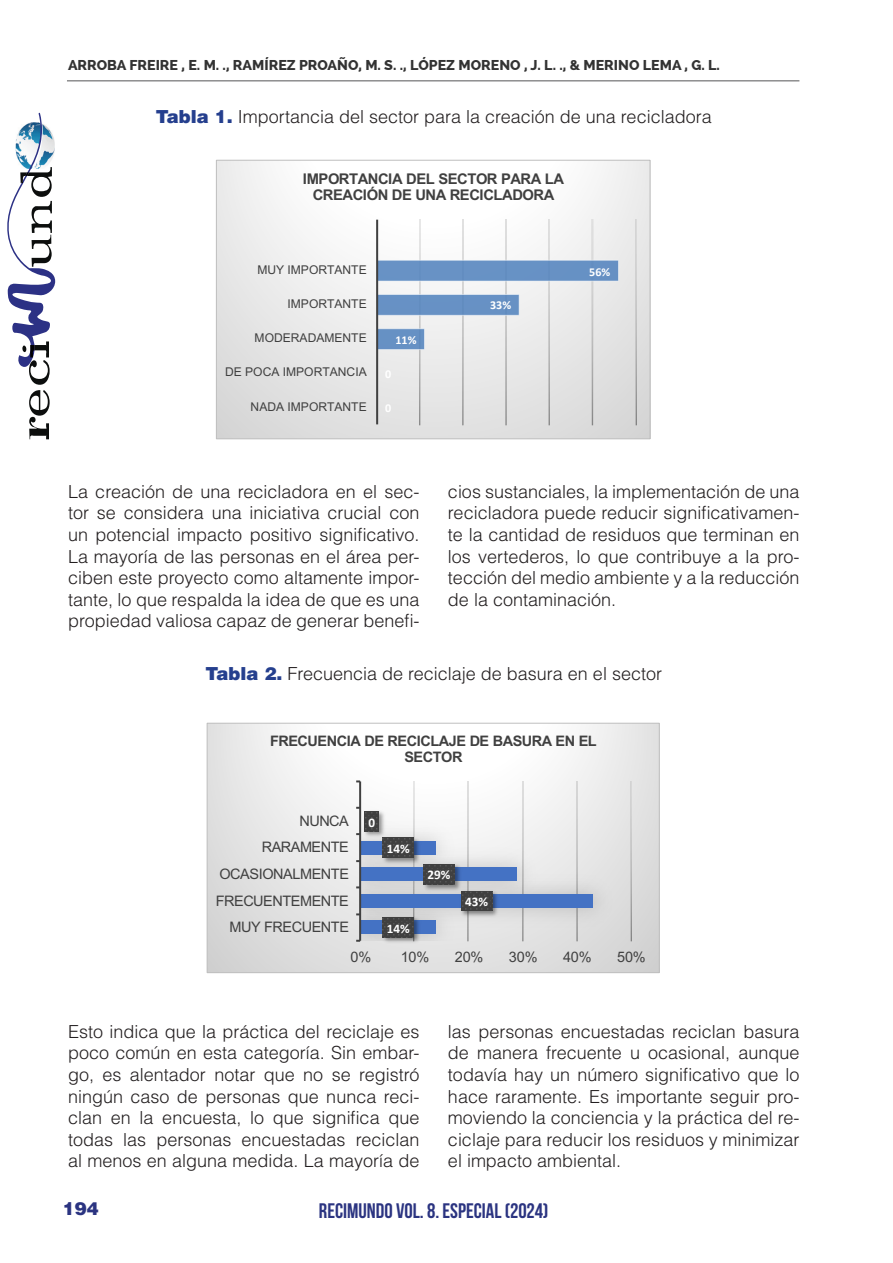
<style>
.page{position:relative;width:893px;height:1263px;background:#fff}
.page>*{position:absolute;margin:0;border:0;box-sizing:border-box;transform-origin:0 0}
.t1{font:700 21px "Bebas Neue";color:#2b3481}
.t2{font:300 18px/21.6px "Helvetica LT Std";color:#231f20;text-align:justify}
.t3{font:900 18px "Helvetica LT Std";color:#2b3481}
.t4{font:700 14.7px/16px "Arial";letter-spacing:-.035em;color:#404040;text-align:center}
.t5{font:14.55px "Arial";letter-spacing:-.03em;color:#404040}
.t6{font:700 14.55px/15.8px "Arial";letter-spacing:-.035em;color:#404040;text-align:center}
.t7{font:800 14.25px "Raleway";color:#333}
.t8{font:700 13.2px "Calibri";color:#fff}
.t9{font:12.15px "Arial";color:#404040}
.t10{font:700 12.15px "Calibri";color:#fff}
.s1{font-weight:900;color:#253f8e}
</style>
<div class="page">
<hr style="left:67px;top:80px;width:732px;height:1px;background:#545557">
<svg style="left:7px;top:113px;width:48px;height:326px"></svg>
<div style="left:216px;top:160px;width:434px;height:279px;background:linear-gradient(to bottom,#fdfdfd,#dbdbdb)"></div>
<img style="left:420px;top:219px;width:217px;height:206px">
<svg style="left:378px;top:259px;width:241px;height:92px"></svg>
<hr style="left:376px;top:220px;width:2px;height:204px;background:#404040">
<div style="left:216px;top:160px;width:434px;height:279px;border:1px solid #bfbfbf"></div>
<svg style="left:209px;top:725px;width:449px;height:246px"></svg>
<img style="left:414px;top:781px;width:218px;height:160px">
<img style="left:361px;top:934px;width:103px;height:6px">
<img style="left:361px;top:867px;width:261px;height:67px">
<img style="left:361px;top:840px;width:184px;height:68px">
<img style="left:361px;top:814px;width:103px;height:53px">
<img style="left:361px;top:788px;width:27px;height:67px">
<div style="left:360px;top:921px;width:76px;height:13px;background:#4472c4"></div>
<div style="left:360px;top:894px;width:233px;height:13px;background:#4472c4"></div>
<div style="left:360px;top:867px;width:157px;height:14px;background:#4472c4"></div>
<div style="left:360px;top:841px;width:76px;height:13px;background:#4472c4"></div>
<hr style="left:359px;top:781px;width:2px;height:160px;background:#404040">
<img style="left:380px;top:915px;width:42px;height:31px">
<div style="left:383px;top:917px;width:31px;height:20px;background:#404040"></div>
<img style="left:459px;top:888px;width:42px;height:31px">
<svg style="left:461px;top:891px;width:31px;height:20px"></svg>
<img style="left:421px;top:861px;width:42px;height:32px">
<svg style="left:424px;top:864px;width:31px;height:20px"></svg>
<img style="left:380px;top:835px;width:42px;height:31px">
<div style="left:383px;top:838px;width:31px;height:19px;background:#404040"></div>
<img style="left:362px;top:809px;width:25px;height:31px">
<div style="left:364px;top:811px;width:15px;height:20px;background:#404040"></div>
<div style="left:207px;top:723px;width:453px;height:250px;border:1px solid #bfbfbf"></div>
<p class="t7" style="left:68px;top:57px;width:653px">ARROBA FREIRE , E. M. ., RAMÍREZ PROAÑO, M. S. ., LÓPEZ MORENO , J. L. ., &amp; MERINO LEMA , G. L.</p>
<p class="t2" style="left:156px;top:106px;width:557px"><span class="s1">Tabla 1.</span> Importancia del sector para la creación de una recicladora</p>
<p class="t4" style="left:303px;top:171px;width:263px">IMPORTANCIA DEL SECTOR PARA LA<br>CREACIÓN DE UNA RECICLADORA</p>
<p class="t9" style="left:257px;top:261px;width:111px">MUY IMPORTANTE</p>
<p class="t10" style="left:589px;top:263px;width:23px">56%</p>
<p class="t9" style="left:288px;top:295px;width:81px">IMPORTANTE</p>
<p class="t10" style="left:490px;top:297px;width:23px">33%</p>
<p class="t9" style="left:255px;top:330px;width:114px">MODERADAMENTE</p>
<p class="t10" style="left:395px;top:331px;width:23px">11%</p>
<p class="t9" style="left:225px;top:364px;width:143px">DE POCA IMPORTANCIA</p>
<p class="t10" style="left:385px;top:365px;width:8px">0</p>
<p class="t9" style="left:251px;top:398px;width:118px">NADA IMPORTANTE</p>
<p class="t10" style="left:385px;top:399px;width:8px">0</p>
<p class="t2" style="left:68px;top:480px;width:353px">La creación de una recicladora en el sec&shy;tor se considera una iniciativa crucial con un potencial impacto positivo significativo.<br>La mayoría de las personas en el área per&shy;ciben este proyecto como altamente impor&shy;tante, lo que respalda la idea de que es una propiedad valiosa capaz de generar benefi-</p>
<p class="t2" style="left:448px;top:480px;width:353px">cios sustanciales, la implementación de una recicladora puede reducir significativamen&shy;te la cantidad de residuos que terminan en los vertederos, lo que contribuye a la pro&shy;tección del medio ambiente y a la reducción de la contaminación.</p>
<p class="t2" style="left:205px;top:663px;width:458px"><span class="s1">Tabla 2.</span> Frecuencia de reciclaje de basura en el sector</p>
<p class="t6" style="left:270px;top:733px;width:328px">FRECUENCIA DE RECICLAJE DE BASURA EN EL<br>SECTOR</p>
<p class="t5" style="left:299px;top:811px;width:51px">NUNCA</p>
<p class="t8" style="left:368px;top:813px;width:8px">0</p>
<p class="t5" style="left:262px;top:837px;width:89px">RARAMENTE</p>
<p class="t8" style="left:387px;top:839px;width:24px">14%</p>
<p class="t5" style="left:220px;top:863px;width:131px">OCASIONALMENTE</p>
<p class="t8" style="left:427px;top:865px;width:24px">29%</p>
<p class="t5" style="left:216px;top:890px;width:135px">FRECUENTEMENTE</p>
<p class="t8" style="left:465px;top:892px;width:24px">43%</p>
<p class="t5" style="left:229px;top:917px;width:121px">MUY FRECUENTE</p>
<p class="t8" style="left:387px;top:919px;width:24px">14%</p>
<p class="t5" style="left:350px;top:947px;width:22px">0%</p>
<p class="t5" style="left:401px;top:947px;width:30px">10%</p>
<p class="t5" style="left:455px;top:947px;width:30px">20%</p>
<p class="t5" style="left:509px;top:947px;width:30px">30%</p>
<p class="t5" style="left:563px;top:947px;width:30px">40%</p>
<p class="t5" style="left:617px;top:947px;width:30px">50%</p>
<p class="t2" style="left:68px;top:1020px;width:353px">Esto indica que la práctica del reciclaje es poco común en esta categoría. Sin embar&shy;go, es alentador notar que no se registró ningún caso de personas que nunca reci&shy;clan en la encuesta, lo que significa que todas las personas encuestadas reciclan al menos en alguna medida. La mayoría de</p>
<p class="t2" style="left:448px;top:1020px;width:353px">las personas encuestadas reciclan basura de manera frecuente u ocasional, aunque todavía hay un número significativo que lo hace raramente. Es importante seguir pro&shy;moviendo la conciencia y la práctica del re&shy;ciclaje para reducir los residuos y minimizar el impacto ambiental.</p>
<p class="t3" style="left:63px;top:1197px;width:38px">194</p>
<p class="t1" style="left:319px;top:1199px;width:231px">RECIMUNDO VOL. 8. ESPECIAL (2024)</p>
</div>
